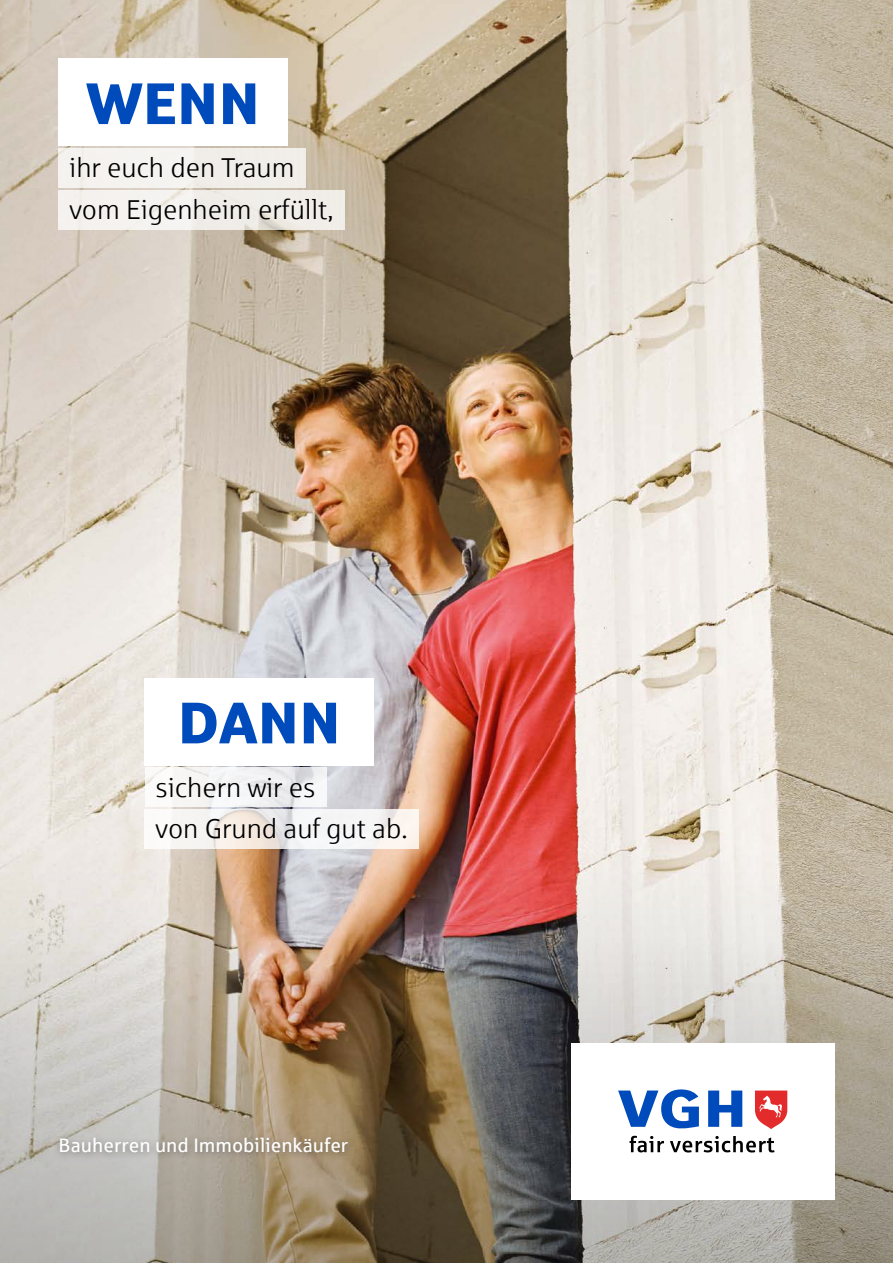
<style>
.page{position:relative;width:893px;height:1263px;background:#fff}
.page>*{position:absolute;margin:0;border:0;box-sizing:border-box;transform-origin:0 0}
.t1{font:58.5px "Sparkasse XB";color:#004bbc}
.t2{font:27.3px/41.5px "Sparkasse Lt";color:#000}
.t3{font:19.5px "Sparkasse Rg";color:#fff}
</style>
<div class="page">
<img style="left:0;top:0;width:893px;height:848px">
<img style="left:0;top:848px;width:893px;height:415px">
<div style="left:571px;top:1043px;width:263px;height:156px;background:#fff"></div>
<svg style="left:708px;top:1090px;width:34px;height:37px"></svg>
<svg style="left:618px;top:1089px;width:81px;height:39px"></svg>
<svg style="left:755px;top:1090px;width:32px;height:39px"></svg>
<svg style="left:630px;top:1136px;width:34px;height:16px"></svg>
<svg style="left:670px;top:1136px;width:104px;height:16px"></svg>
<div style="left:58px;top:59px;width:230px;height:87px;background:#fff"></div>
<div style="left:58px;top:148px;width:248px;height:40px;background:#f4f1ee"></div>
<div style="left:58px;top:190px;width:287px;height:39px;background:#f2eeea"></div>
<div style="left:54px;top:1132px;width:301px;height:28px;background:#000;opacity:.35"></div>
<div style="left:145px;top:678px;width:229px;height:87px;background:#fff"></div>
<svg style="left:145px;top:768px;width:182px;height:39px;fill:#f6f5f4"></svg>
<svg style="left:145px;top:809px;width:274px;height:39px;fill:#f6f4f3"></svg>
<h1 class="t1" style="left:86px;top:66px;width:175px">WENN</h1>
<p class="t2" style="left:70px;top:147px;width:265px">ihr euch den Traum vom Eigenheim erfüllt,</p>
<h1 class="t1" style="left:178px;top:685px;width:165px">DANN</h1>
<p class="t2" style="left:156px;top:766px;width:254px">sichern wir es<br>von Grund auf gut ab.</p>
<p class="t3" style="left:58px;top:1133px;width:291px">Bauherren und Immobilienkäufer</p>
</div>
